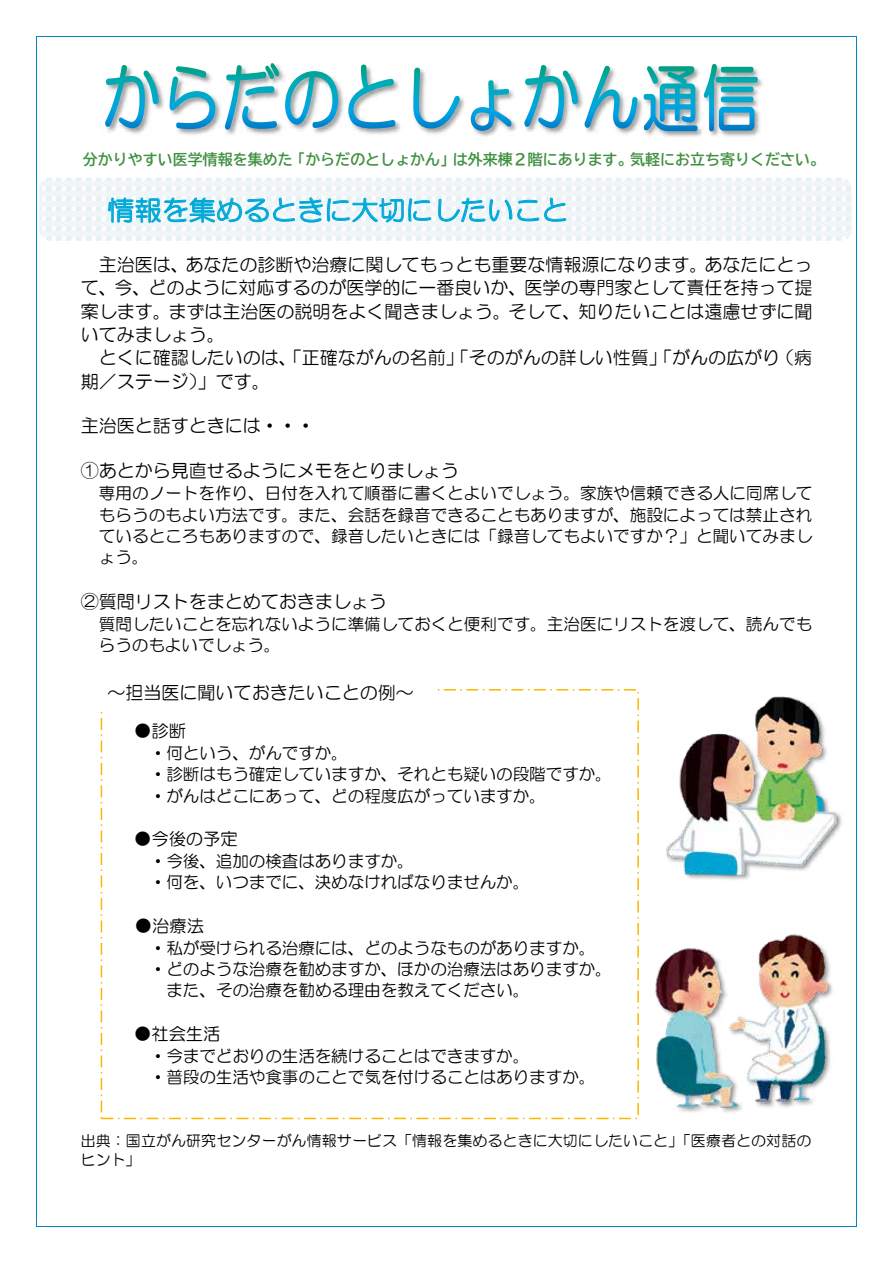
<style>
.page{position:relative;width:893px;height:1263px;background:#fff}
.page>*{position:absolute;margin:0;border:0;box-sizing:border-box;transform-origin:0 0}
.t1{font:27px "HG Maru Gothic MPRO";letter-spacing:.005em;color:#00a9d8}
.t2{font:18px/23.4px "HG Maru Gothic MPRO";color:#000;text-align:justify}
.t3{font:17.25px "HG Maru Gothic MPRO";color:#000}
.t4{font:16.5px/21.5px "HG Maru Gothic MPRO";color:#000}
.t5{font:15px/19.5px "HG Maru Gothic MPRO";letter-spacing:.01em;color:#000}
.t6{font:15px "BIZ UD Gothic Bold";color:#409042}
</style>
<div class="page">
<img style="left:108px;top:66px;width:654px;height:71px">
<svg style="left:105px;top:63px;width:612px;height:68px"></svg>
<svg style="left:39px;top:178px;width:813px;height:63px;fill:#f2f6f9"></svg>
<img style="left:655px;top:934px;width:178px;height:177px">
<img style="left:666px;top:696px;width:176px;height:182px">
<div style="left:101px;top:689px;width:538px;height:430px;border:2px dashed #f9b900"></div>
<div style="left:88px;top:672px;width:345px;height:40px;background:#fff"></div>
<hr style="left:37px;top:36px;width:819px;height:1px;background:#0087c0">
<hr style="left:36px;top:37px;width:1px;height:1189px;background:#0087c0">
<hr style="left:856px;top:37px;width:1px;height:1189px;background:#0087c0">
<hr style="left:37px;top:1226px;width:819px;height:1px;background:#0087c0">
<p class="t6" style="left:83px;top:151px;width:744px">分かりやすい医学情報を集めた「からだのとしょかん」は外来棟２階にあります。気軽にお立ち寄りください。</p>
<h1 class="t1" style="left:107px;top:197px;width:462px">情報を集めるときに大切にしたいこと</h1>
<p class="t2" style="left:81px;top:253px;width:733px;text-indent:18px">主治医は、あなたの診断や治療に関してもっとも重要な情報源になります。あなたにとって、今、どのように対応するのが医学的に一番良いか、医学の専門家として責任を持って提案します。まずは主治医の説明をよく聞きましょう。そして、知りたいことは遠慮せずに聞いてみましょう。</p>
<p class="t2" style="left:81px;top:346px;width:733px;text-indent:18px">とくに確認したいのは、「正確ながんの名前」「そのがんの詳しい性質」「がんの広がり（病期／ステージ）」です。</p>
<p class="t2" style="left:81px;top:414px;width:236px">主治医と話すときには・・・</p>
<p class="t2" style="left:81px;top:459px;width:379px">①あとから見直せるようにメモをとりましょう</p>
<p class="t4" style="left:99px;top:483px;width:715px;text-align:justify">専用のノートを作り、日付を入れて順番に書くとよいでしょう。家族や信頼できる人に同席してもらうのもよい方法です。また、会話を録音できることもありますが、施設によっては禁止されているところもありますので、録音したいときには「録音してもよいですか？」と聞いてみましょう。</p>
<p class="t2" style="left:81px;top:589px;width:307px">②質問リストをまとめておきましょう</p>
<p class="t4" style="left:99px;top:613px;width:715px">質問したいことを忘れないように準備しておくと便利です。主治医にリストを渡して、読んでもらうのもよいでしょう。</p>
<p class="t2" style="left:108px;top:680px;width:308px">～担当医に聞いておきたいことの例～</p>
<p class="t3" style="left:134px;top:722px;width:53px">●診断</p>
<p class="t4" style="left:150px;top:742px;width:464px">・何という、がんですか。<br>・診断はもう確定していますか、それとも疑いの段階ですか。・がんはどこにあって、どの程度広がっていますか。</p>
<p class="t3" style="left:134px;top:830px;width:105px">●今後の予定</p>
<p class="t4" style="left:150px;top:850px;width:381px">・今後、追加の検査はありますか。<br>・何を、いつまでに、決めなければなりませんか。</p>
<p class="t3" style="left:135px;top:917px;width:71px">●治療法</p>
<p class="t4" style="left:150px;top:937px;width:447px">・私が受けられる治療には、どのようなものがありますか。</p>
<p class="t4" style="left:150px;top:958px;width:464px">・どのような治療を勧めますか、ほかの治療法はありますか。</p>
<p class="t4" style="left:166px;top:980px;width:365px">また、その治療を勧める理由を教えてください。</p>
<p class="t3" style="left:134px;top:1025px;width:88px">●社会生活</p>
<p class="t4" style="left:150px;top:1045px;width:447px">・今までどおりの生活を続けることはできますか。<br>・普段の生活や食事のことで気を付けることはありますか。</p>
<p class="t5" style="left:81px;top:1130px;width:732px">出典：国立がん研究センターがん情報サービス「情報を集めるときに大切にしたいこと」「医療者との対話のヒント」</p>
</div>
